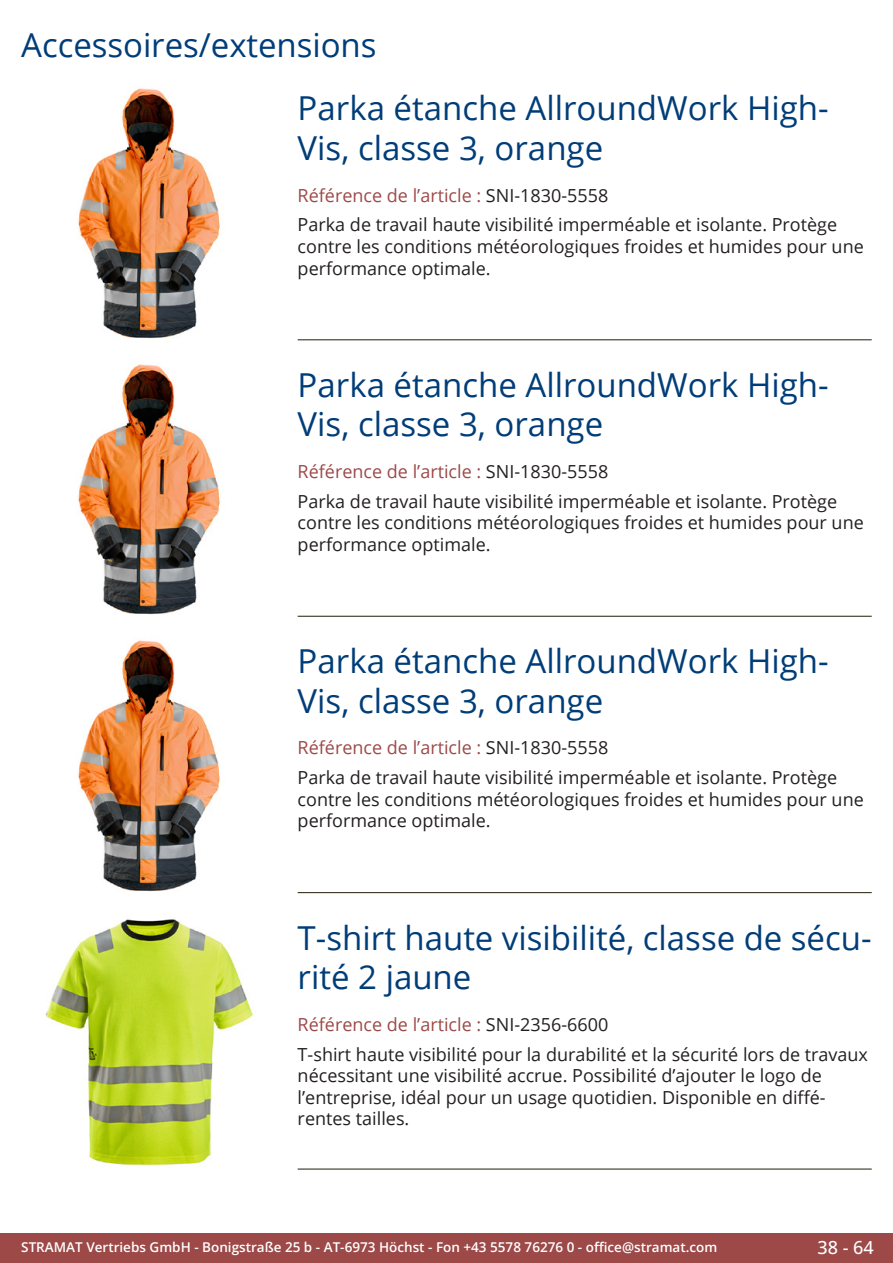
<style>
.page{position:relative;width:893px;height:1263px;background:#fff}
.page>*{position:absolute;margin:0;border:0;box-sizing:border-box;transform-origin:0 0}
.Produkttitel{font:33px/39.6px "Open Sans";color:#003d78}
.RastTitel{font:33px "Open Sans";color:#003d78}
.Beschreibung_Text{font:18px/21.6px "Open Sans";color:#231f20}
.TechDaten_Überschrif{font:18px "Open Sans";color:#9c4948}
.t1{font:500 18px "Open Sans";color:#fff}
.t2{font:600 13.5px "Open Sans";color:#fff}
.s1{color:#231f20}
</style>
<div class="page">
<div style="left:0;top:1233px;width:893px;height:30px;background:#9c4948"></div>
<hr style="left:298px;top:340px;width:574px;height:1px;background:#201d08">
<hr style="left:298px;top:616px;width:574px;height:1px;background:#201d08">
<hr style="left:298px;top:892px;width:574px;height:1px;background:#201d08">
<hr style="left:298px;top:1169px;width:574px;height:1px;background:#201d08">
<img style="left:78px;top:88px;width:142px;height:251px">
<img style="left:78px;top:364px;width:142px;height:251px">
<img style="left:78px;top:640px;width:142px;height:252px">
<img style="left:45px;top:919px;width:208px;height:247px">
<p class="RastTitel" style="left:21px;top:22px;width:357px">Accessoires/extensions</p>
<p class="Produkttitel" style="left:298px;top:88px;width:533px">Parka étanche AllroundWork High-<br>Vis, classe 3, orange</p>
<p class="TechDaten_Überschrif" style="left:298px;top:183px;width:312px">Référence de l’article : <span class="s1">SNI-1830-5558</span></p>
<p class="Beschreibung_Text" style="left:298px;top:214px;width:568px">Parka de travail haute visibilité imperméable et isolante. Protège contre les conditions météorologiques froides et humides pour une performance optimale.</p>
<p class="Produkttitel" style="left:298px;top:364px;width:533px">Parka étanche AllroundWork High-<br>Vis, classe 3, orange</p>
<p class="TechDaten_Überschrif" style="left:298px;top:459px;width:312px">Référence de l’article : <span class="s1">SNI-1830-5558</span></p>
<p class="Beschreibung_Text" style="left:298px;top:490px;width:568px">Parka de travail haute visibilité imperméable et isolante. Protège contre les conditions météorologiques froides et humides pour une performance optimale.</p>
<p class="Produkttitel" style="left:298px;top:640px;width:533px">Parka étanche AllroundWork High-<br>Vis, classe 3, orange</p>
<p class="TechDaten_Überschrif" style="left:298px;top:735px;width:312px">Référence de l’article : <span class="s1">SNI-1830-5558</span></p>
<p class="Beschreibung_Text" style="left:298px;top:766px;width:568px">Parka de travail haute visibilité imperméable et isolante. Protège contre les conditions météorologiques froides et humides pour une performance optimale.</p>
<p class="Produkttitel" style="left:298px;top:917px;width:573px">T-shirt haute visibilité, classe de sécu&shy;rité 2 jaune</p>
<p class="TechDaten_Überschrif" style="left:298px;top:1012px;width:312px">Référence de l’article : <span class="s1">SNI-2356-6600</span></p>
<p class="Beschreibung_Text" style="left:298px;top:1043px;width:572px">T-shirt haute visibilité pour la durabilité et la sécurité lors de travaux nécessitant une visibilité accrue. Possibilité d’ajouter le logo de l’entreprise, idéal pour un usage quotidien. Disponible en diffé&shy;rentes tailles.</p>
<p class="t2" style="left:21px;top:1238px;width:698px">STRAMAT Vertriebs GmbH - Bonigstraße 25 b - AT-6973 Höchst - Fon +43 5578 76276 0 - office@stramat.com</p>
<p class="t1" style="left:817px;top:1234px;width:58px">38 - 64</p>
</div>
